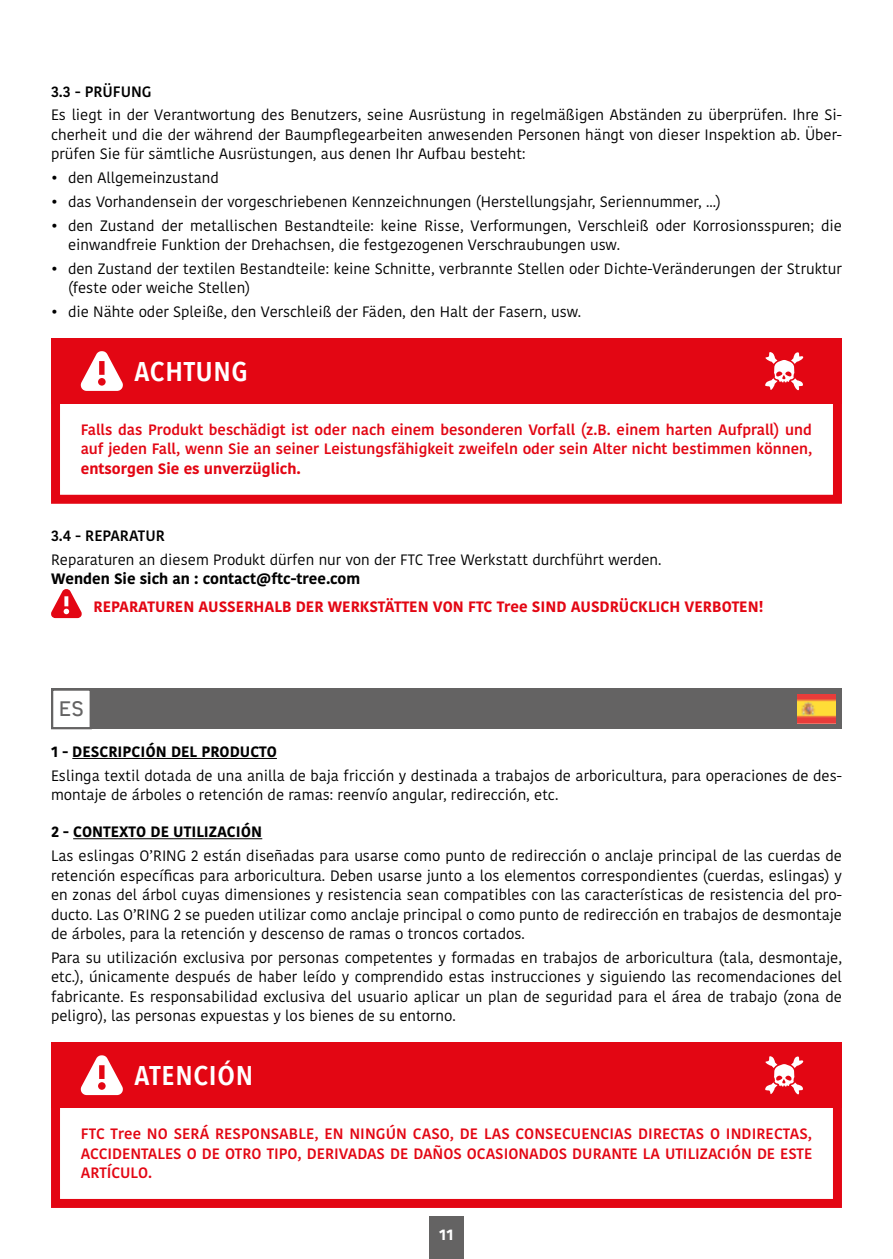
<style>
.page{position:relative;width:893px;height:1259px;background:#fff}
.page>*{position:absolute;margin:0;border:0;box-sizing:border-box;transform-origin:0 0}
.t1{font:600 27px "Avenir Next Condensed";letter-spacing:.025em;color:#fff;scale:1.1 1}
.t2{font:700 20.4px "Nordstern Demo";color:#646363}
.t3{font:15px/19.5px "Kohinoor Devanagari";color:#000}
.t4{font:600 15px/19.5px "Kohinoor Devanagari";color:#e30613}
.t5{font:700 15px "Kohinoor Devanagari";color:#e30613}
.t6{font:700 15px "Kohinoor Devanagari";color:#000}
.t7{font:600 15px "Kohinoor Devanagari";color:#000}
.t8{font:700 15px "Kohinoor Devanagari";color:#fff}
</style>
<div class="page">
<div style="left:429px;top:1216px;width:34px;height:43px;background:#646363"></div>
<div style="left:51px;top:338px;width:791px;height:166px;background:#fff;border:9px solid #e30613"></div>
<div style="left:51px;top:338px;width:791px;height:66px;background:#e30613"></div>
<svg style="left:81px;top:351px;width:42px;height:40px"></svg>
<div style="left:99px;top:361px;width:6px;height:14px;background:#e30613"></div>
<div style="left:98px;top:378px;width:8px;height:8px;background:#e30613;border-radius:50%"></div>
<svg style="left:765px;top:352px;width:39px;height:39px"></svg>
<svg style="left:51px;top:589px;width:31px;height:29px"></svg>
<hr style="left:72px;top:758px;width:205px;height:1px;background:#000">
<div style="left:51px;top:688px;width:791px;height:41px;background:#646363"></div>
<div style="left:51px;top:688px;width:41px;height:41px;background:#fff;border:2px solid #646363"></div>
<img style="left:797px;top:694px;width:39px;height:30px">
<div style="left:51px;top:1042px;width:791px;height:166px;background:#fff;border:9px solid #e30613"></div>
<div style="left:51px;top:1042px;width:791px;height:66px;background:#e30613"></div>
<svg style="left:81px;top:1055px;width:42px;height:40px"></svg>
<div style="left:99px;top:1065px;width:6px;height:14px;background:#e30613"></div>
<div style="left:98px;top:1082px;width:8px;height:7px;background:#e30613;border-radius:50%"></div>
<svg style="left:765px;top:1056px;width:39px;height:39px"></svg>
<hr style="left:73px;top:838px;width:189px;height:1px;background:#000">
<p class="t7" style="left:51px;top:83px;width:102px">3.3 - PRÜFUNG</p>
<p class="t3" style="left:51px;top:105px;width:792px;text-align:justify">Es liegt in der Verantwortung des Benutzers, seine Ausrüstung in regelmäßigen Abständen zu überprüfen. Ihre Si&shy;cherheit und die der während der Baumpflegearbeiten anwesenden Personen hängt von dieser Inspektion ab. Über&shy;prüfen Sie für sämtliche Ausrüstungen, aus denen Ihr Aufbau besteht:</p>
<p class="t3" style="left:51px;top:168px;width:169px">• den Allgemeinzustand</p>
<p class="t3" style="left:51px;top:192px;width:671px">• das Vorhandensein der vorgeschriebenen Kennzeichnungen (Herstellungsjahr, Seriennummer, ...)</p>
<p class="t3" style="left:68px;top:216px;width:775px;text-indent:-17px">• den Zustand der metallischen Bestandteile: keine Risse, Verformungen, Verschleiß oder Korrosionsspuren; die einwandfreie Funktion der Drehachsen, die festgezogenen Verschraubungen usw.</p>
<p class="t3" style="left:68px;top:259px;width:775px;text-indent:-17px">• den Zustand der textilen Bestandteile: keine Schnitte, verbrannte Stellen oder Dichte-Veränderungen der Struktur (feste oder weiche Stellen)</p>
<p class="t3" style="left:51px;top:302px;width:532px">• die Nähte oder Spleiße, den Verschleiß der Fäden, den Halt der Fasern, usw.</p>
<h1 class="t1" style="left:134px;top:348px;width:105px">ACHTUNG</h1>
<p class="t4" style="left:81px;top:420px;width:733px">Falls das Produkt beschädigt ist oder nach einem besonderen Vorfall (z.B. einem harten Aufprall) und auf jeden Fall, wenn Sie an seiner Leistungsfähigkeit zweifeln oder sein Alter nicht bestimmen können,</p>
<p class="t5" style="left:81px;top:455px;width:222px">entsorgen Sie es unverzüglich.</p>
<p class="t7" style="left:51px;top:527px;width:115px">3.4 - REPARATUR</p>
<p class="t3" style="left:51px;top:549px;width:612px">Reparaturen an diesem Produkt dürfen nur von der FTC Tree Werkstatt durchführt werden.</p>
<p class="t6" style="left:51px;top:565px;width:311px">Wenden Sie sich an : contact@ftc-tree.com</p>
<p class="t5" style="left:94px;top:593px;width:671px">REPARATUREN AUSSERHALB DER WERKSTÄTTEN VON FTC Tree SIND AUSDRÜCKLICH VERBOTEN!</p>
<h2 class="t2" style="left:59px;top:696px;width:27px">ES</h2>
<p class="t6" style="left:51px;top:738px;width:227px">1 - DESCRIPCIÓN DEL PRODUCTO</p>
<p class="t3" style="left:51px;top:766px;width:792px">Eslinga textil dotada de una anilla de baja fricción y destinada a trabajos de arboricultura, para operaciones de des&shy;montaje de árboles o retención de ramas: reenvío angular, redirección, etc.</p>
<p class="t6" style="left:51px;top:818px;width:213px">2 - CONTEXTO DE UTILIZACIÓN</p>
<p class="t3" style="left:51px;top:846px;width:792px;text-align:justify">Las eslingas O’RING 2 están diseñadas para usarse como punto de redirección o anclaje principal de las cuerdas de retención específicas para arboricultura. Deben usarse junto a los elementos correspondientes (cuerdas, eslingas) y en zonas del árbol cuyas dimensiones y resistencia sean compatibles con las características de resistencia del pro&shy;ducto. Las O’RING 2 se pueden utilizar como anclaje principal o como punto de redirección en trabajos de desmontaje de árboles, para la retención y descenso de ramas o troncos cortados.</p>
<p class="t3" style="left:51px;top:948px;width:792px;text-align:justify">Para su utilización exclusiva por personas competentes y formadas en trabajos de arboricultura (tala, desmontaje, etc.), únicamente después de haber leído y comprendido estas instrucciones y siguiendo las recomendaciones del fabricante. Es responsabilidad exclusiva del usuario aplicar un plan de seguridad para el área de trabajo (zona de peligro), las personas expuestas y los bienes de su entorno.</p>
<h1 class="t1" style="left:134px;top:1052px;width:110px">ATENCIÓN</h1>
<p class="t4" style="left:81px;top:1124px;width:733px;text-align:justify">FTC Tree NO SERÁ RESPONSABLE, EN NINGÚN CASO, DE LAS CONSECUENCIAS DIRECTAS O INDIRECTAS, ACCIDENTALES O DE OTRO TIPO, DERIVADAS DE DAÑOS OCASIONADOS DURANTE LA UTILIZACIÓN DE ESTE ARTÍCULO.</p>
<p class="t8" style="left:439px;top:1221px;width:16px">11</p>
</div>
